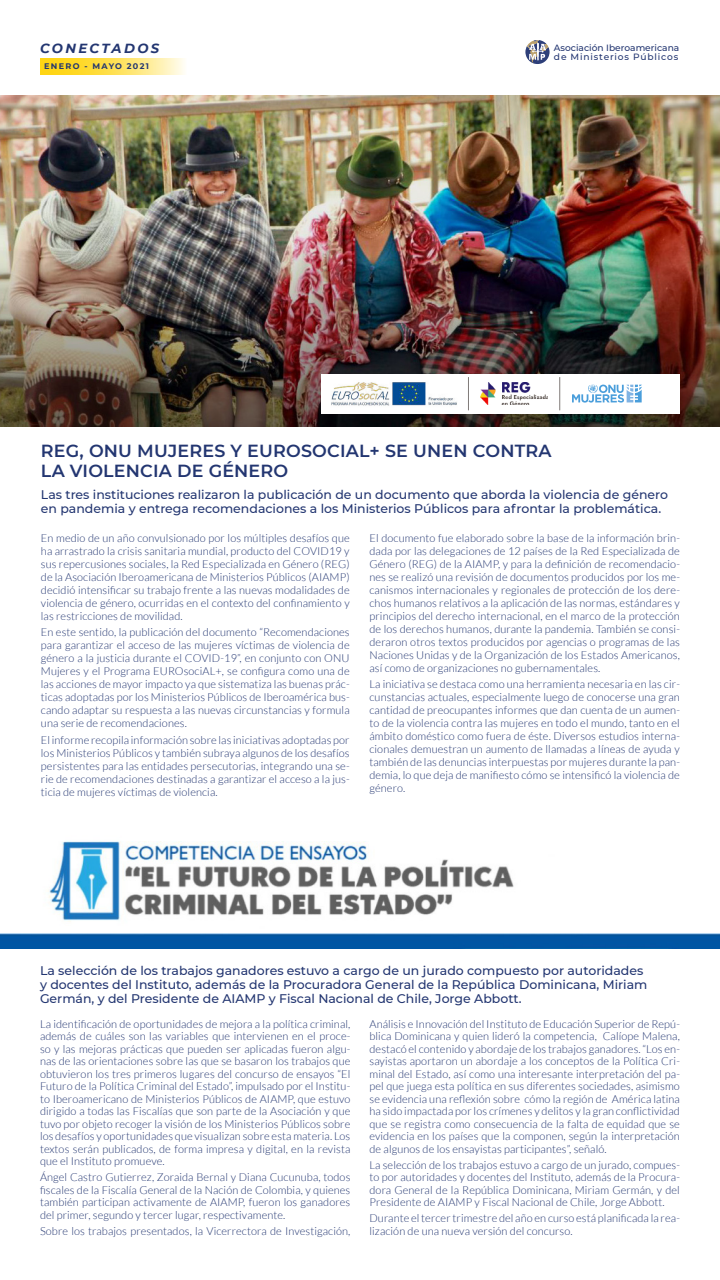
<style>
.page{position:relative;width:720px;height:1280px;background:#fff}
.page>*{position:absolute;margin:0;border:0;box-sizing:border-box;transform-origin:0 0}
.t1{font:600 17.5px/20px "Montserrat";letter-spacing:.01em;color:#233671}
.t2{font:italic 700 13.2px "Montserrat";letter-spacing:.18em;color:#233671}
.t3{font:500 12.5px/14px "Montserrat";color:#233671}
.t4{font:300 11px/13px "Lato";letter-spacing:.01em;color:#233671;text-align:justify}
.t5{font:500 9.1px "Montserrat";color:#233671}
.t6{font:500 9.1px "Montserrat";letter-spacing:.09em;color:#233671}
.t7{font:700 8.1px "Montserrat";letter-spacing:.16em;color:#233671}
</style>
<div class="page">
<img style="left:0;top:95px;width:720px;height:331px">
<svg style="left:525px;top:40px;width:25px;height:24px"></svg>
<svg style="left:40px;top:58px;width:144px;height:16px;background:#ffe261"></svg>
<div style="left:322px;top:374px;width:358px;height:40px;background:#fff"></div>
<hr style="left:468px;top:377px;width:1px;height:33px;background:#807a78">
<hr style="left:560px;top:377px;width:1px;height:33px;background:#807a78">
<img style="left:331px;top:382px;width:126px;height:24px">
<img style="left:481px;top:382px;width:67px;height:23px">
<svg style="left:572px;top:384px;width:70px;height:19px"></svg>
<img style="left:0;top:841px;width:720px;height:107px">
<p class="t2" style="left:40px;top:39px;width:121px">CONECTADOS</p>
<p class="t7" style="left:44px;top:60px;width:106px">ENERO - MAYO 2021</p>
<p class="t5" style="left:554px;top:41px;width:127px">Asociación Iberoamericana</p>
<p class="t6" style="left:554px;top:50px;width:126px">de Ministerios Públicos</p>
<p class="t1" style="left:41px;top:440px;width:512px">REG, ONU MUJERES Y EUROSOCIAL+ SE UNEN CONTRA<br>LA VIOLENCIA DE GÉNERO</p>
<p class="t3" style="left:41px;top:487px;width:629px">Las tres instituciones realizaron la publicación de un documento que aborda la violencia de género en pandemia y entrega recomendaciones a los Ministerios Públicos para afrontar la problemática.</p>
<p class="t4" style="left:41px;top:531px;width:310px">En medio de un año convulsionado por los múltiples desafíos que ha arrastrado la crisis sanitaria mundial, producto del COVID19 y sus repercusiones sociales, la Red Especializada en Género (REG) de la Asociación Iberoamericana de Ministerios Públicos (AIAMP) decidió intensificar su trabajo frente a las nuevas modalidades de violencia de género, ocurridas en el contexto del confinamiento y las restricciones de movilidad.</p>
<p class="t4" style="left:41px;top:626px;width:310px">En este sentido, la publicación del documento “Recomendaciones para garantizar el acceso de las mujeres víctimas de violencia de género a la justicia durante el COVID-19”, en conjunto con ONU Mujeres y el Programa EUROsociAL+, se configura como una de las acciones de mayor impacto ya que sistematiza las buenas prác&shy;ticas adoptadas por los Ministerios Públicos de Iberoamérica bus&shy;cando adaptar su respuesta a las nuevas circunstancias y formula una serie de recomendaciones.</p>
<p class="t4" style="left:41px;top:733px;width:310px">El informe recopila información sobre las iniciativas adoptadas por los Ministerios Públicos y también subraya algunos de los desafíos persistentes para las entidades persecutorias, integrando una se&shy;rie de recomendaciones destinadas a garantizar el acceso a la jus&shy;ticia de mujeres víctimas de violencia.</p>
<p class="t4" style="left:370px;top:531px;width:312px">El documento fue elaborado sobre la base de la información brin&shy;dada por las delegaciones de 12 países de la Red Especializada de Género (REG) de la AIAMP, y para la definición de recomendacio&shy;nes se realizó una revisión de documentos producidos por los me&shy;canismos internacionales y regionales de protección de los dere&shy;chos humanos relativos a la aplicación de las normas, estándares y principios del derecho internacional, en el marco de la protección de los derechos humanos, durante la pandemia. También se consi&shy;deraron otros textos producidos por agencias o programas de las Naciones Unidas y de la Organización de los Estados Americanos, así como de organizaciones no gubernamentales.</p>
<p class="t4" style="left:370px;top:678px;width:312px">La iniciativa se destaca como una herramienta necesaria en las cir&shy;cunstancias actuales, especialmente luego de conocerse una gran cantidad de preocupantes informes que dan cuenta de un aumen&shy;to de la violencia contra las mujeres en todo el mundo, tanto en el ámbito doméstico como fuera de éste. Diversos estudios interna&shy;cionales demuestran un aumento de llamadas a líneas de ayuda y también de las denuncias interpuestas por mujeres durante la pan&shy;demia, lo que deja de manifiesto cómo se intensificó la violencia de género.</p>
<p class="t3" style="left:40px;top:963px;width:609px">La selección de los trabajos ganadores estuvo a cargo de un jurado compuesto por autoridades y docentes del Instituto, además de la Procuradora General de la República Dominicana, Miriam<br>Germán, y del Presidente de AIAMP y Fiscal Nacional de Chile, Jorge Abbott.</p>
<p class="t4" style="left:370px;top:1018px;width:312px;line-height:12.5px">Análisis e Innovación del Instituto de Educación Superior de Repú&shy;blica Dominicana y quien lideró la competencia, Calíope Malena, destacó el contenido y abordaje de los trabajos ganadores. “Los en&shy;sayistas aportaron un abordaje a los conceptos de la Política Cri&shy;minal del Estado, así como una interesante interpretación del pa&shy;pel que juega esta política en sus diferentes sociedades, asimismo se evidencia una reflexión sobre cómo la región de América latina ha sido impactada por los crímenes y delitos y la gran conflictividad que se registra como consecuencia de la falta de equidad que se evidencia en los países que la componen, según la interpretación de algunos de los ensayistas participantes”, señaló.</p>
<p class="t4" style="left:370px;top:1159px;width:312px;line-height:12.5px">La selección de los trabajos estuvo a cargo de un jurado, compues&shy;to por autoridades y docentes del Instituto, además de la Procura&shy;dora General de la República Dominicana, Miriam Germán, y del Presidente de AIAMP y Fiscal Nacional de Chile, Jorge Abbott.</p>
<p class="t4" style="left:370px;top:1212px;width:312px;line-height:12.5px">Durante el tercer trimestre del año en curso está planificada la rea&shy;lización de una nueva versión del concurso.</p>
<p class="t4" style="left:40px;top:1018px;width:312px;line-height:12.5px">La identificación de oportunidades de mejora a la política criminal, además de cuáles son las variables que intervienen en el proce&shy;so y las mejoras prácticas que pueden ser aplicadas fueron algu&shy;nas de las orientaciones sobre las que se basaron los trabajos que obtuvieron los tres primeros lugares del concurso de ensayos “El Futuro de la Política Criminal del Estado”, impulsado por el Institu&shy;to Iberoamericano de Ministerios Públicos de AIAMP, que estuvo dirigido a todas las Fiscalías que son parte de la Asociación y que tuvo por objeto recoger la visión de los Ministerios Públicos sobre los desafíos y oportunidades que visualizan sobre esta materia. Los textos serán publicados, de forma impresa y digital, en la revista que el Instituto promueve.</p>
<p class="t4" style="left:40px;top:1171px;width:312px;line-height:12.5px">Ángel Castro Gutierrez, Zoraida Bernal y Diana Cucunuba, todos fiscales de la Fiscalía General de la Nación de Colombia, y quienes también participan activamente de AIAMP, fueron los ganadores del primer, segundo y tercer lugar, respectivamente.</p>
<p class="t4" style="left:40px;top:1224px;width:312px">Sobre los trabajos presentados, la Vicerrectora de Investigación,</p>
</div>
